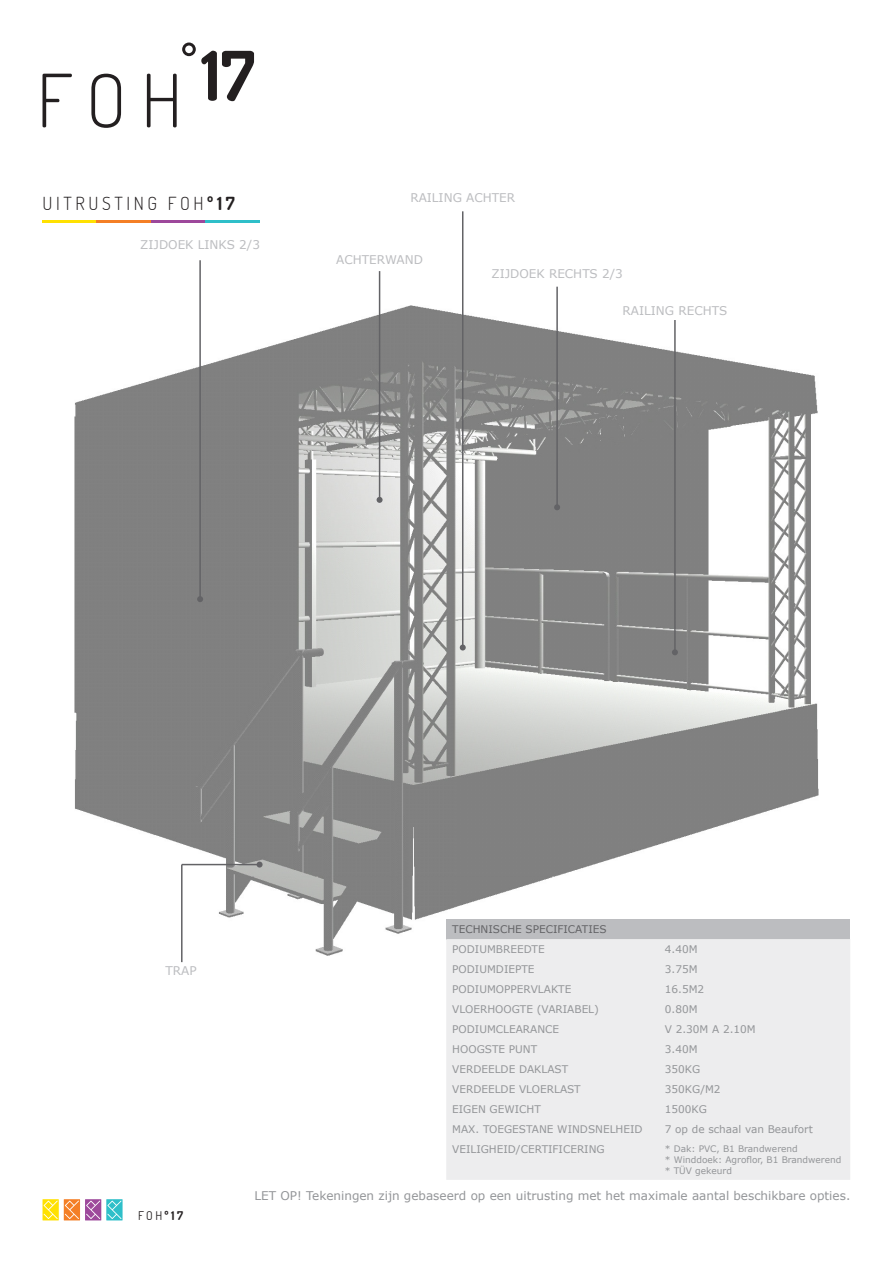
<style>
.page{position:relative;width:893px;height:1263px;background:#fff}
.page>*{position:absolute;margin:0;border:0;box-sizing:border-box;transform-origin:0 0}
.t1{font:300 18px "Dosis";letter-spacing:.2em;color:#231f20}
.t2{font:12px "Verdana";color:#939598}
.t3{font:12px "Verdana";color:#bcbdc0}
.t4{font:12px "Dosis";color:#231f20}
.t5{font:10.5px "Verdana";color:#939598}
.t6{font:10.5px "Verdana";color:#636366}
.t7{font:9px "Verdana";color:#939598}
.s1{font-weight:700}
</style>
<div class="page">
<svg style="left:64px;top:1199px;width:16px;height:21px"></svg>
<svg style="left:65px;top:1200px;width:14px;height:19px"></svg>
<svg style="left:85px;top:1199px;width:16px;height:21px"></svg>
<svg style="left:86px;top:1200px;width:14px;height:19px"></svg>
<svg style="left:106px;top:1199px;width:17px;height:21px"></svg>
<svg style="left:107px;top:1200px;width:14px;height:19px"></svg>
<svg style="left:43px;top:1199px;width:16px;height:21px"></svg>
<svg style="left:44px;top:1200px;width:14px;height:19px"></svg>
<img style="left:74px;top:306px;width:745px;height:650px">
<hr style="left:43px;top:220px;width:54px;height:3px;background:#ffe101">
<hr style="left:97px;top:220px;width:54px;height:3px;background:#f47f26">
<hr style="left:151px;top:220px;width:54px;height:3px;background:#9d489b">
<hr style="left:205px;top:220px;width:54px;height:3px;background:#2ebfc9">
<hr style="left:379px;top:271px;width:1px;height:229px;background:#636366">
<svg style="left:377px;top:497px;width:6px;height:6px"></svg>
<hr style="left:462px;top:211px;width:1px;height:436px;background:#636366">
<svg style="left:460px;top:644px;width:6px;height:6px"></svg>
<hr style="left:556px;top:287px;width:2px;height:220px;background:#636366">
<svg style="left:554px;top:504px;width:6px;height:6px"></svg>
<hr style="left:199px;top:260px;width:2px;height:339px;background:#636366">
<svg style="left:197px;top:596px;width:6px;height:6px"></svg>
<hr style="left:674px;top:320px;width:2px;height:332px;background:#636366">
<svg style="left:672px;top:649px;width:6px;height:6px"></svg>
<hr style="left:182px;top:864px;width:78px;height:1px;background:#636366">
<svg style="left:257px;top:861px;width:6px;height:6px"></svg>
<hr style="left:181px;top:864px;width:2px;height:98px;background:#636366">
<div style="left:446px;top:919px;width:404px;height:20px;background:#bcbdc0"></div>
<div style="left:446px;top:939px;width:404px;height:241px;background:#ededee"></div>
<svg style="left:43px;top:74px;width:29px;height:53px"></svg>
<svg style="left:91px;top:74px;width:30px;height:54px"></svg>
<svg style="left:147px;top:43px;width:107px;height:84px"></svg>
<p class="t1" style="left:43px;top:191px;width:194px">UITRUSTING FOH<span class="s1">º17</span></p>
<p class="t3" style="left:140px;top:237px;width:121px">ZIJDOEK LINKS 2/3</p>
<p class="t3" style="left:410px;top:190px;width:106px">RAILING ACHTER</p>
<p class="t3" style="left:336px;top:252px;width:88px">ACHTERWAND</p>
<p class="t3" style="left:491px;top:266px;width:133px">ZIJDOEK RECHTS 2/3</p>
<p class="t3" style="left:623px;top:302px;width:106px">RAILING RECHTS</p>
<p class="t3" style="left:165px;top:963px;width:33px">TRAP</p>
<p class="t4" style="left:138px;top:1208px;width:46px">FOH<span class="s1">º17</span></p>
<p class="t6" style="left:452px;top:922px;width:156px">TECHNISCHE SPECIFICATIES</p>
<p class="t5" style="left:452px;top:942px;width:94px">PODIUMBREEDTE</p>
<p class="t5" style="left:665px;top:942px;width:34px">4.40M</p>
<p class="t5" style="left:452px;top:963px;width:84px">PODIUMDIEPTE</p>
<p class="t5" style="left:665px;top:963px;width:34px">3.75M</p>
<p class="t5" style="left:452px;top:983px;width:121px">PODIUMOPPERVLAKTE</p>
<p class="t5" style="left:665px;top:983px;width:41px">16.5M2</p>
<p class="t5" style="left:452px;top:1003px;width:148px">VLOERHOOGTE (VARIABEL)</p>
<p class="t5" style="left:665px;top:1003px;width:34px">0.80M</p>
<p class="t5" style="left:452px;top:1023px;width:108px">PODIUMCLEARANCE</p>
<p class="t5" style="left:665px;top:1023px;width:92px">V 2.30M A 2.10M</p>
<p class="t5" style="left:452px;top:1043px;width:86px">HOOGSTE PUNT</p>
<p class="t5" style="left:665px;top:1043px;width:34px">3.40M</p>
<p class="t5" style="left:452px;top:1063px;width:117px">VERDEELDE DAKLAST</p>
<p class="t5" style="left:665px;top:1063px;width:37px">350KG</p>
<p class="t5" style="left:452px;top:1083px;width:130px">VERDEELDE VLOERLAST</p>
<p class="t5" style="left:665px;top:1083px;width:57px">350KG/M2</p>
<p class="t5" style="left:452px;top:1103px;width:90px">EIGEN GEWICHT</p>
<p class="t5" style="left:665px;top:1103px;width:44px">1500KG</p>
<p class="t5" style="left:452px;top:1123px;width:192px">MAX. TOEGESTANE WINDSNELHEID</p>
<p class="t5" style="left:665px;top:1123px;width:150px">7 op de schaal van Beaufort</p>
<p class="t5" style="left:452px;top:1143px;width:154px">VEILIGHEID/CERTIFICERING</p>
<p class="t7" style="left:665px;top:1143px;width:134px">* Dak: PVC, B1 Brandwerend</p>
<p class="t7" style="left:665px;top:1154px;width:178px">* Winddoek: Agroflor, B1 Brandwerend</p>
<p class="t7" style="left:665px;top:1165px;width:69px">* TÜV gekeurd</p>
<p class="t2" style="left:255px;top:1188px;width:597px">LET OP! Tekeningen zijn gebaseerd op een uitrusting met het maximale aantal beschikbare opties.</p>
</div>
